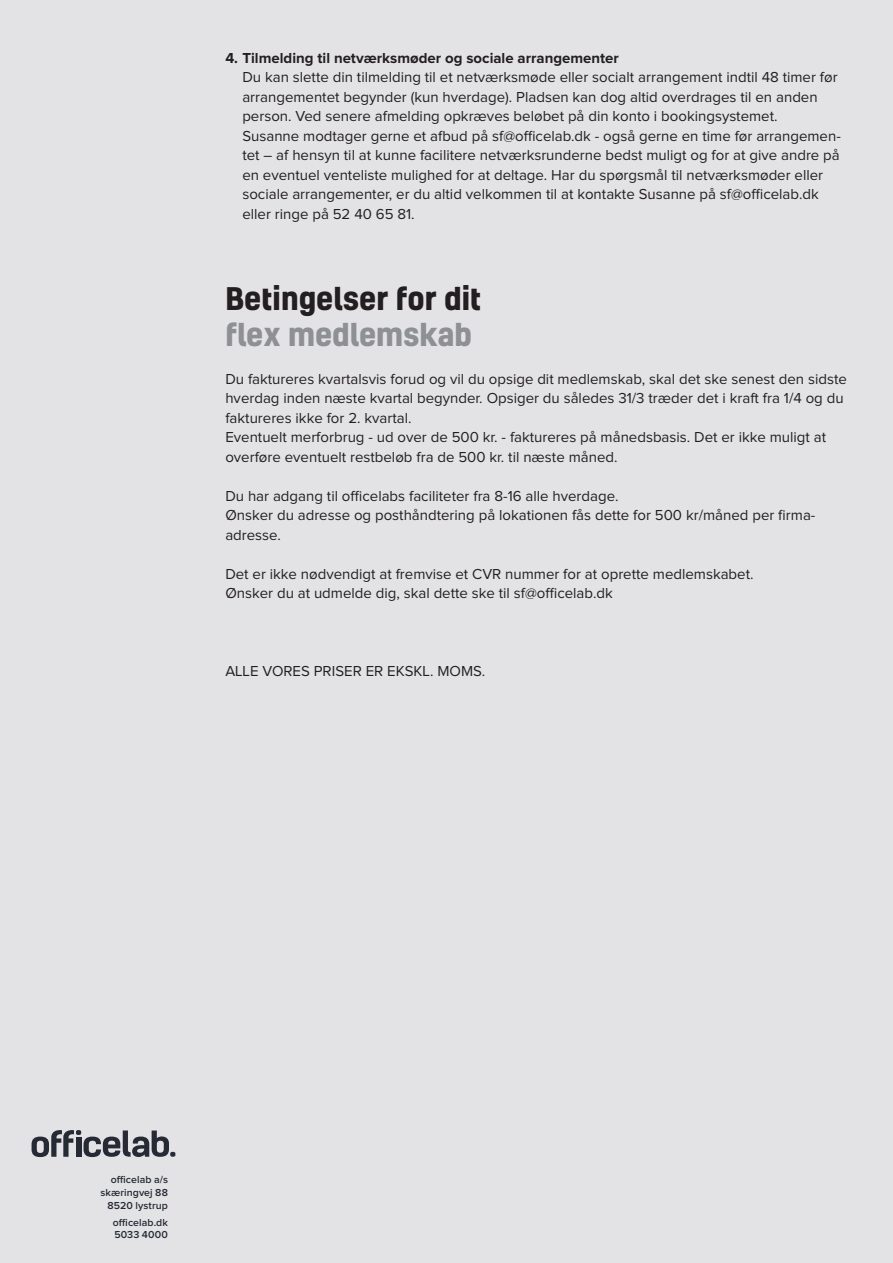
<style>
.page{position:relative;width:893px;height:1263px;background:#e3e3e5}
.page>*{position:absolute;margin:0;border:0;box-sizing:border-box;transform-origin:0 0}
.t1{font:700 30px "Kelson";color:#231f20}
.t2{font:700 30px "Kelson";color:#8f9093}
.t3{font:15px/19.5px "Proxima Nova";color:#231f20}
.t4{font:600 10.5px "Proxima Nova";letter-spacing:.01em;color:#252a34}
.s1{font-weight:700}
</style>
<div class="page">
<svg style="left:32px;top:1130px;width:143px;height:27px"></svg>
<p class="t3" style="left:242px;top:49px;width:600px;text-indent:-17px"><span class="s1">4. Tilmelding til netværksmøder og sociale arrangementer<br></span>Du kan slette din tilmelding til et netværksmøde eller socialt arrangement indtil 48 timer før arrangementet begynder (kun hverdage). Pladsen kan dog altid overdrages til en anden person. Ved senere afmelding opkræves beløbet på din konto i bookingsystemet.<br>Susanne modtager gerne et afbud på sf@officelab.dk - også gerne en time før arrangemen&shy;tet – af hensyn til at kunne facilitere netværksrunderne bedst muligt og for at give andre på en eventuel venteliste mulighed for at deltage. Har du spørgsmål til netværksmøder eller sociale arrangementer, er du altid velkommen til at kontakte Susanne på sf@officelab.dk eller ringe på 52 40 65 81.</p>
<p class="t1" style="left:225px;top:278px;width:258px">Betingelser for dit</p>
<p class="t2" style="left:225px;top:314px;width:248px">flex medlemskab</p>
<p class="t3" style="left:225px;top:370px;width:623px">Du faktureres kvartalsvis forud og vil du opsige dit medlemskab, skal det ske senest den sidste hverdag inden næste kvartal begynder. Opsiger du således 31/3 træder det i kraft fra 1/4 og du faktureres ikke for 2. kvartal.<br>Eventuelt merforbrug - ud over de 500 kr. - faktureres på månedsbasis. Det er ikke muligt at overføre eventuelt restbeløb fra de 500 kr. til næste måned.</p>
<p class="t3" style="left:225px;top:487px;width:395px">Du har adgang til officelabs faciliteter fra 8-16 alle hverdage.</p>
<p class="t3" style="left:225px;top:506px;width:591px">Ønsker du adresse og posthåndtering på lokationen fås dette for 500 kr/måned per firma&shy;adresse.</p>
<p class="t3" style="left:225px;top:565px;width:530px">Det er ikke nødvendigt at fremvise et CVR nummer for at oprette medlemskabet.</p>
<p class="t3" style="left:225px;top:584px;width:389px">Ønsker du at udmelde dig, skal dette ske til sf@officelab.dk</p>
<p class="t3" style="left:225px;top:662px;width:261px">ALLE VORES PRISER ER EKSKL. MOMS.</p>
<p class="t4" style="left:111px;top:1175px;width:59px">officelab a/s</p>
<p class="t4" style="left:100px;top:1187px;width:69px">skæringvej 88</p>
<p class="t4" style="left:108px;top:1200px;width:62px">8520 lystrup</p>
<p class="t4" style="left:113px;top:1217px;width:57px">officelab.dk</p>
<p class="t4" style="left:114px;top:1230px;width:55px">5033 4000</p>
</div>
